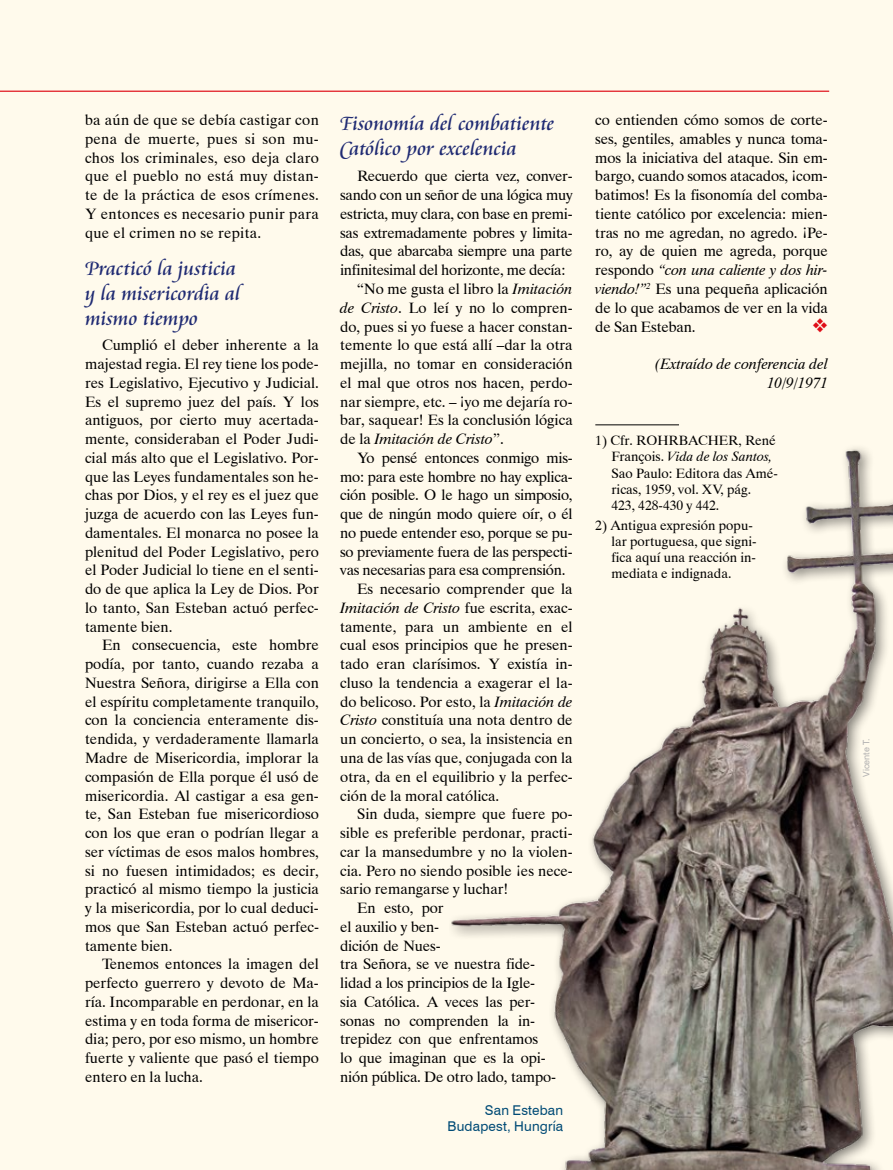
<style>
.page{position:relative;width:893px;height:1170px;background:#fff}
.page>*{position:absolute;margin:0;border:0;box-sizing:border-box;transform-origin:0 0}
.t1{font:21px/25.2px "Cataneo Especial";letter-spacing:-.005em;color:#202b73}
.t2{font:15px/18.8px "Dutch 801 BT";color:#000;text-align:justify}
.t3{font:15px "Dutch 801 BT";letter-spacing:-.02em;color:#000}
.t4{font:italic 15px/18.8px "Dutch 801 BT";color:#000;text-align:right}
.t5{font:13.5px/16.2px "Dutch 801 BT";color:#000}
.t6{font:13.5px/16.2px "Swiss 721 BT";letter-spacing:.015em;color:#004b76;text-align:right}
.t7{font:9px "Swiss 721 BT";color:#b3b2b2}
.s1{font-style:italic}
.s2{font-style:normal}
</style>
<div class="page">
<div style="left:0;top:0;width:893px;height:1169px;background:#fffaec"></div>
<hr style="left:0;top:91px;width:829px;height:1px;background:#df0d17">
<img style="left:564px;top:448px;width:329px;height:721px">
<div style="left:322px;top:96px;width:268px;height:1006px;background:#fffaec"></div>
<hr style="left:595px;top:424px;width:84px;height:1px;background:#000">
<p class="t2" style="left:85px;top:110px;width:235px">ba aún de que se debía castigar con pena de muerte, pues si son mu&shy;chos los criminales, eso deja claro que el pueblo no está muy distan&shy;te de la práctica de esos crímenes.<br>Y entonces es necesario punir para que el crimen no se repita.</p>
<h1 class="t1" style="left:85px;top:256px;width:157px">Practicó la justicia y la misericordia al mismo tiempo</h1>
<p class="t2" style="left:85px;top:335px;width:235px;text-indent:17px">Cumplió el deber inherente a la majestad regia. El rey tiene los pode&shy;res Legislativo, Ejecutivo y Judicial.<br>Es el supremo juez del país. Y los antiguos, por cierto muy acertada&shy;mente, consideraban el Poder Judi&shy;cial más alto que el Legislativo. Por&shy;que las Leyes fundamentales son he&shy;chas por Dios, y el rey es el juez que juzga de acuerdo con las Leyes fun&shy;damentales. El monarca no posee la plenitud del Poder Legislativo, pero el Poder Judicial lo tiene en el senti&shy;do de que aplica la Ley de Dios. Por lo tanto, San Esteban actuó perfec&shy;tamente bien.</p>
<p class="t2" style="left:85px;top:635px;width:235px;text-indent:17px">En consecuencia, este hombre podía, por tanto, cuando rezaba a Nuestra Señora, dirigirse a Ella con el espíritu completamente tranquilo, con la conciencia enteramente dis&shy;tendida, y verdaderamente llamarla Madre de Misericordia, implorar la compasión de Ella porque él usó de misericordia. Al castigar a esa gen&shy;te, San Esteban fue misericordioso con los que eran o podrían llegar a ser víctimas de esos malos hombres, si no fuesen intimidados; es decir, practicó al mismo tiempo la justicia y la misericordia, por lo cual deduci&shy;mos que San Esteban actuó perfec&shy;tamente bien.</p>
<p class="t2" style="left:85px;top:954px;width:235px;text-indent:17px">Tenemos entonces la imagen del perfecto guerrero y devoto de Ma&shy;ría. Incomparable en perdonar, en la estima y en toda forma de misericor&shy;dia; pero, por eso mismo, un hombre fuerte y valiente que pasó el tiempo entero en la lucha.</p>
<h1 class="t1" style="left:340px;top:112px;width:216px">Fisonomía del combatiente<br>Católico por excelencia</h1>
<p class="t3" style="left:357px;top:167px;width:217px">Recuerdo que cierta vez, conver-</p>
<p class="t3" style="left:340px;top:186px;width:234px">sando con un señor de una lógica muy</p>
<p class="t3" style="left:340px;top:204px;width:234px">estricta, muy clara, con base en premi-</p>
<p class="t3" style="left:340px;top:223px;width:234px">sas extremadamente pobres y limita-</p>
<p class="t3" style="left:340px;top:242px;width:234px">das, que abarcaba siempre una parte</p>
<p class="t3" style="left:340px;top:261px;width:227px">infinitesimal del horizonte, me decía:</p>
<p class="t2" style="left:357px;top:279px;width:217px">“No me gusta el libro la <span class="s1">Imitación</span></p>
<p class="t2" style="left:340px;top:298px;width:234px"><span class="s1">de Cristo</span>. Lo leí y no lo compren-</p>
<p class="t2" style="left:340px;top:317px;width:234px">do, pues si yo fuese a hacer constan-</p>
<p class="t2" style="left:340px;top:335px;width:234px">temente lo que está allí –dar la otra</p>
<p class="t2" style="left:340px;top:354px;width:234px">mejilla, no tomar en consideración</p>
<p class="t2" style="left:340px;top:373px;width:234px">el mal que otros nos hacen, perdo-</p>
<p class="t2" style="left:340px;top:392px;width:234px">nar siempre, etc. – ¡yo me dejaría ro-</p>
<p class="t2" style="left:340px;top:410px;width:234px">bar, saquear! Es la conclusión lógica</p>
<p class="t4" style="left:340px;top:429px;width:165px"><span class="s2">de la</span> Imitación de Cristo<span class="s2">”.</span></p>
<p class="t3" style="left:357px;top:448px;width:217px">Yo pensé entonces conmigo mis-</p>
<p class="t3" style="left:340px;top:467px;width:234px">mo: para este hombre no hay explica-</p>
<p class="t3" style="left:340px;top:486px;width:234px">ción posible. O le hago un simposio,</p>
<p class="t3" style="left:340px;top:504px;width:234px">que de ningún modo quiere oír, o él</p>
<p class="t3" style="left:340px;top:523px;width:234px">no puede entender eso, porque se pu-</p>
<p class="t3" style="left:340px;top:542px;width:234px">so previamente fuera de las perspecti-</p>
<p class="t3" style="left:340px;top:561px;width:227px">vas necesarias para esa comprensión.</p>
<p class="t2" style="left:357px;top:579px;width:217px">Es necesario comprender que la</p>
<p class="t4" style="left:340px;top:598px;width:234px">Imitación de Cristo <span class="s2">fue escrita, exac-</span></p>
<p class="t2" style="left:340px;top:617px;width:234px">tamente, para un ambiente en el</p>
<p class="t2" style="left:340px;top:635px;width:234px">cual esos principios que he presen-</p>
<p class="t2" style="left:340px;top:654px;width:234px">tado eran clarísimos. Y existía in-</p>
<p class="t2" style="left:340px;top:673px;width:234px">cluso la tendencia a exagerar el la-</p>
<p class="t2" style="left:340px;top:692px;width:234px">do belicoso. Por esto, la <span class="s1">Imitación de</span></p>
<p class="t2" style="left:340px;top:710px;width:234px"><span class="s1">Cristo</span> constituía una nota dentro de</p>
<p class="t2" style="left:340px;top:729px;width:234px">un concierto, o sea, la insistencia en</p>
<p class="t2" style="left:340px;top:748px;width:234px">una de las vías que, conjugada con la</p>
<p class="t2" style="left:340px;top:767px;width:234px">otra, da en el equilibrio y la perfec-</p>
<p class="t2" style="left:340px;top:785px;width:161px">ción de la moral católica.</p>
<p class="t2" style="left:357px;top:804px;width:217px">Sin duda, siempre que fuere po-</p>
<p class="t2" style="left:340px;top:823px;width:234px">sible es preferible perdonar, practi-</p>
<p class="t2" style="left:340px;top:842px;width:234px">car la mansedumbre y no la violen-</p>
<p class="t2" style="left:340px;top:860px;width:234px">cia. Pero no siendo posible ¡es nece-</p>
<p class="t2" style="left:340px;top:879px;width:170px">sario remangarse y luchar!</p>
<p class="t2" style="left:357px;top:898px;width:88px">En esto, por</p>
<p class="t2" style="left:340px;top:917px;width:101px">el auxilio y ben-</p>
<p class="t2" style="left:340px;top:935px;width:102px">dición de Nues-</p>
<p class="t2" style="left:340px;top:954px;width:196px">tra Señora, se ve nuestra fide-</p>
<p class="t2" style="left:340px;top:973px;width:197px">lidad a los principios de la Igle-</p>
<p class="t2" style="left:340px;top:992px;width:197px">sia Católica. A veces las per-</p>
<p class="t2" style="left:340px;top:1010px;width:196px">sonas no comprenden la in-</p>
<p class="t2" style="left:340px;top:1029px;width:199px">trepidez con que enfrentamos</p>
<p class="t2" style="left:340px;top:1048px;width:207px">lo que imaginan que es la opi-</p>
<p class="t2" style="left:340px;top:1067px;width:217px">nión pública. De otro lado, tampo-</p>
<p class="t6" style="left:448px;top:1101px;width:117px">San Esteban<br>Budapest, Hungría</p>
<p class="t2" style="left:595px;top:110px;width:234px">co entienden cómo somos de corte&shy;ses, gentiles, amables y nunca toma&shy;mos la iniciativa del ataque. Sin em&shy;bargo, cuando somos atacados, ¡com&shy;batimos! Es la fisonomía del comba&shy;tiente católico por excelencia: mien&shy;tras no me agredan, no agredo. ¡Pe&shy;ro, ay de quien me agreda, porque respondo <span class="s1">“con una caliente y dos hir&shy;viendo!”</span><sup>2</sup> Es una pequeña aplicación de lo que acabamos de ver en la vida de San Esteban.</p>
<p class="t4" style="left:655px;top:354px;width:175px">(Extraído de conferencia del<br>10/9/1971</p>
<p class="t5" style="left:611px;top:432px;width:168px;text-indent:-16px">1) Cfr. ROHRBACHER, René<br>François. <span class="s1">Vida de los Santos,<br></span>Sao Paulo: Editora das Amé&shy;ricas, 1959, vol. XV, pág.<br>423, 428-430 y 442.</p>
<p class="t5" style="left:611px;top:517px;width:147px;text-indent:-16px">2) Antigua expresión popu&shy;lar portuguesa, que signi&shy;fica aquí una reacción in&shy;mediata e indignada.</p>
<p class="t7" style="left:861px;top:777px;width:40px;rotate:-90deg">Vicente T.</p>
</div>
